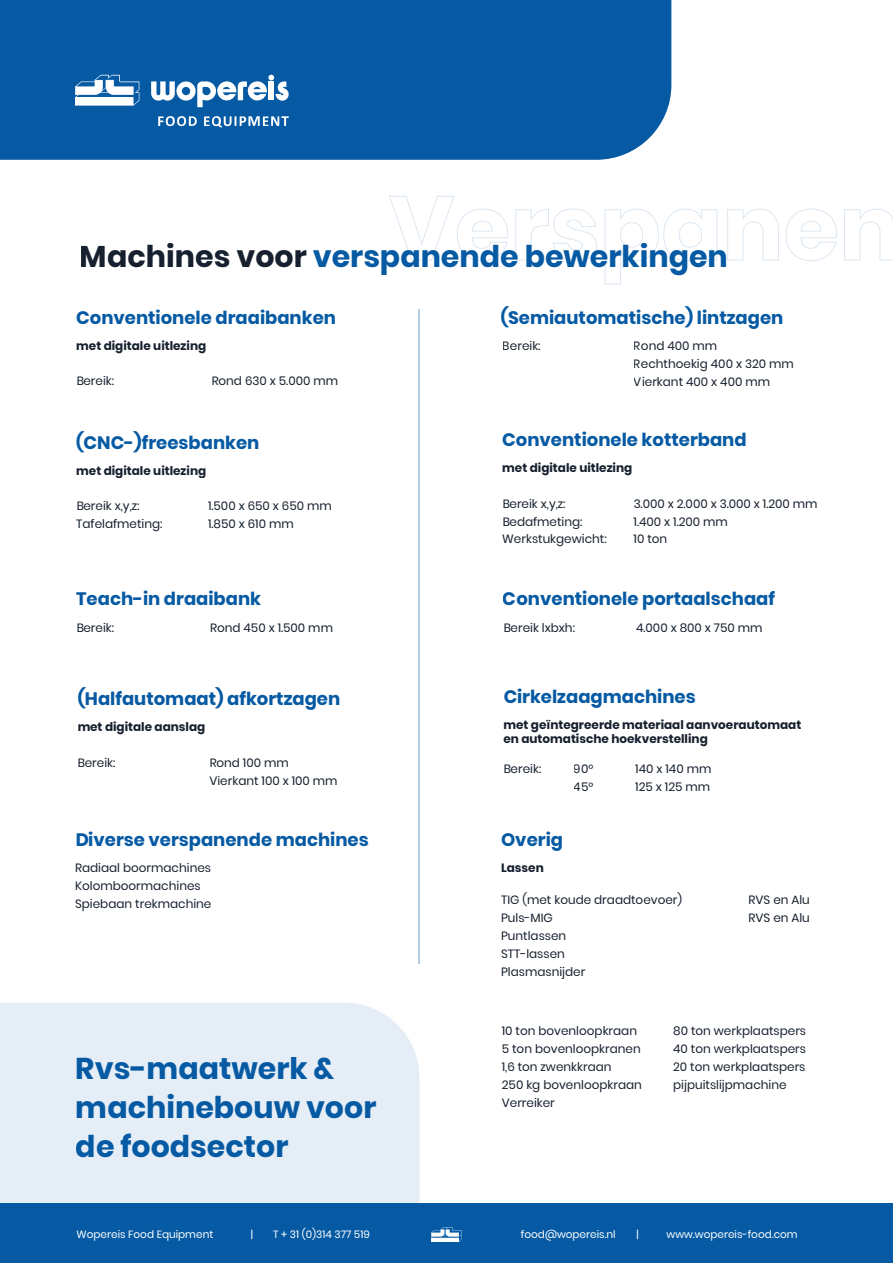
<style>
.page{position:relative;width:893px;height:1263px;background:#fff}
.page>*{position:absolute;margin:0;border:0;box-sizing:border-box;transform-origin:0 0}
.t1{font:700 30px/39px "Poppins";color:#055aa3}
.t2{font:700 18px "Poppins";color:#055aa3}
.t3{font:12px/18px "Poppins";color:#16202e}
.t4{font:700 12px/14.4px "Poppins";color:#16202e}
.t5{font:10.5px "Poppins";color:#fff}
.s1{color:#16202e}
</style>
<div class="page">
<div style="left:0;top:1003px;width:419px;height:201px;background:#e5eef7"></div>
<hr style="left:418px;top:309px;width:2px;height:654px;background:#055aa3">
<div style="left:0;top:0;width:671px;height:160px;background:#055aa3"></div>
<div style="left:0;top:1204px;width:893px;height:59px;background:#055aa3"></div>
<svg style="left:389px;top:196px;width:119px;height:65px"></svg>
<svg style="left:515px;top:208px;width:82px;height:53px"></svg>
<svg style="left:604px;top:208px;width:114px;height:77px"></svg>
<svg style="left:727px;top:208px;width:52px;height:53px"></svg>
<svg style="left:785px;top:208px;width:52px;height:53px"></svg>
<svg style="left:844px;top:208px;width:49px;height:53px"></svg>
<svg style="left:158px;top:116px;width:39px;height:10px"></svg>
<svg style="left:204px;top:116px;width:85px;height:12px"></svg>
<svg style="left:151px;top:75px;width:138px;height:32px"></svg>
<svg style="left:75px;top:75px;width:64px;height:31px"></svg>
<svg style="left:431px;top:1227px;width:31px;height:15px"></svg>
<h1 class="t1" style="left:80px;top:238px;width:650px"><span class="s1">Machines voor</span> verspanende bewerkingen</h1>
<h2 class="t2" style="left:76px;top:307px;width:261px">Conventionele draaibanken</h2>
<p class="t4" style="left:76px;top:338px;width:132px">met digitale uitlezing</p>
<p class="t3" style="left:76px;top:372px;width:39px">Bereik:</p>
<p class="t3" style="left:212px;top:372px;width:128px">Rond 630 x 5.000 mm</p>
<h2 class="t2" style="left:501px;top:307px;width:284px">(Semiautomatische) lintzagen</h2>
<p class="t3" style="left:503px;top:337px;width:39px">Bereik:</p>
<p class="t3" style="left:634px;top:337px;width:161px">Rond 400 mm<br>Rechthoekig 400 x 320 mm<br>Vierkant 400 x 400 mm</p>
<h2 class="t2" style="left:76px;top:432px;width:185px">(CNC-)freesbanken</h2>
<p class="t4" style="left:76px;top:463px;width:132px">met digitale uitlezing</p>
<p class="t3" style="left:76px;top:497px;width:65px">Bereik x,y,z:</p>
<p class="t3" style="left:208px;top:497px;width:125px">1.500 x 650 x 650 mm</p>
<p class="t3" style="left:76px;top:515px;width:88px">Tafelafmeting:</p>
<p class="t3" style="left:208px;top:515px;width:87px">1.850 x 610 mm</p>
<h2 class="t2" style="left:76px;top:589px;width:186px">Teach-in draaibank</h2>
<p class="t3" style="left:76px;top:618px;width:39px">Bereik:</p>
<p class="t3" style="left:210px;top:618px;width:124px">Rond 450 x 1.500 mm</p>
<h2 class="t2" style="left:78px;top:688px;width:264px">(Halfautomaat) afkortzagen</h2>
<p class="t4" style="left:78px;top:720px;width:129px">met digitale aanslag</p>
<p class="t3" style="left:78px;top:753px;width:39px">Bereik:</p>
<p class="t3" style="left:209px;top:753px;width:130px">Rond 100 mm<br>Vierkant 100 x 100 mm</p>
<h2 class="t2" style="left:75px;top:830px;width:295px">Diverse verspanende machines</h2>
<p class="t3" style="left:75px;top:859px;width:138px">Radiaal boormachines<br>Kolomboormachines<br>Spiebaan trekmachine</p>
<h1 class="t1" style="left:76px;top:1049px;width:302px">Rvs-maatwerk &amp; machinebouw voor de foodsector</h1>
<h2 class="t2" style="left:502px;top:429px;width:246px">Conventionele kotterband</h2>
<p class="t4" style="left:502px;top:460px;width:132px">met digitale uitlezing</p>
<p class="t3" style="left:502px;top:494px;width:65px">Bereik x,y,z:</p>
<p class="t3" style="left:634px;top:494px;width:186px">3.000 x 2.000 x 3.000 x 1.200 mm</p>
<p class="t3" style="left:502px;top:512px;width:82px">Bedafmeting:</p>
<p class="t3" style="left:634px;top:512px;width:96px">1.400 x 1.200 mm</p>
<p class="t3" style="left:502px;top:530px;width:106px">Werkstukgewicht:</p>
<p class="t3" style="left:634px;top:530px;width:35px">10 ton</p>
<h2 class="t2" style="left:503px;top:589px;width:274px">Conventionele portaalschaaf</h2>
<p class="t3" style="left:503px;top:618px;width:73px">Bereik lxbxh:</p>
<p class="t3" style="left:636px;top:618px;width:128px">4.000 x 800 x 750 mm</p>
<h2 class="t2" style="left:503px;top:686px;width:194px">Cirkelzaagmachines</h2>
<p class="t4" style="left:503px;top:717px;width:299px">met geïntegreerde materiaal aanvoerautomaat en automatische hoekverstelling</p>
<p class="t3" style="left:503px;top:760px;width:39px">Bereik:</p>
<p class="t3" style="left:574px;top:760px;width:21px">90°</p>
<p class="t3" style="left:635px;top:760px;width:78px">140 x 140 mm</p>
<p class="t3" style="left:574px;top:778px;width:21px">45°</p>
<p class="t3" style="left:635px;top:778px;width:76px">125 x 125 mm</p>
<h2 class="t2" style="left:501px;top:830px;width:63px">Overig</h2>
<p class="t4" style="left:501px;top:861px;width:44px">Lassen</p>
<p class="t3" style="left:501px;top:891px;width:182px">TIG (met koude draadtoevoer)<br>Puls-MIG<br>Puntlassen<br>STT-lassen<br>Plasmasnijder</p>
<p class="t3" style="left:748px;top:891px;width:63px">RVS en Alu<br>RVS en Alu</p>
<p class="t3" style="left:502px;top:1021px;width:142px">10 ton bovenloopkraan<br>5 ton bovenloopkranen<br>1,6 ton zwenkkraan<br>250 kg bovenloopkraan<br>Verreiker</p>
<p class="t3" style="left:673px;top:1021px;width:134px;text-align:justify">80 ton werkplaatspers 40 ton werkplaatspers 20 ton werkplaatspers pijpuitslijpmachine</p>
<p class="t5" style="left:77px;top:1228px;width:138px">Wopereis Food Equipment</p>
<p class="t5" style="left:251px;top:1228px;width:4px">|</p>
<p class="t5" style="left:273px;top:1228px;width:98px">T + 31 (0)314 377 519</p>
<p class="t5" style="left:521px;top:1228px;width:96px">food@wopereis.nl</p>
<p class="t5" style="left:636px;top:1228px;width:4px">|</p>
<p class="t5" style="left:667px;top:1228px;width:133px">www.wopereis-food.com</p>
</div>
